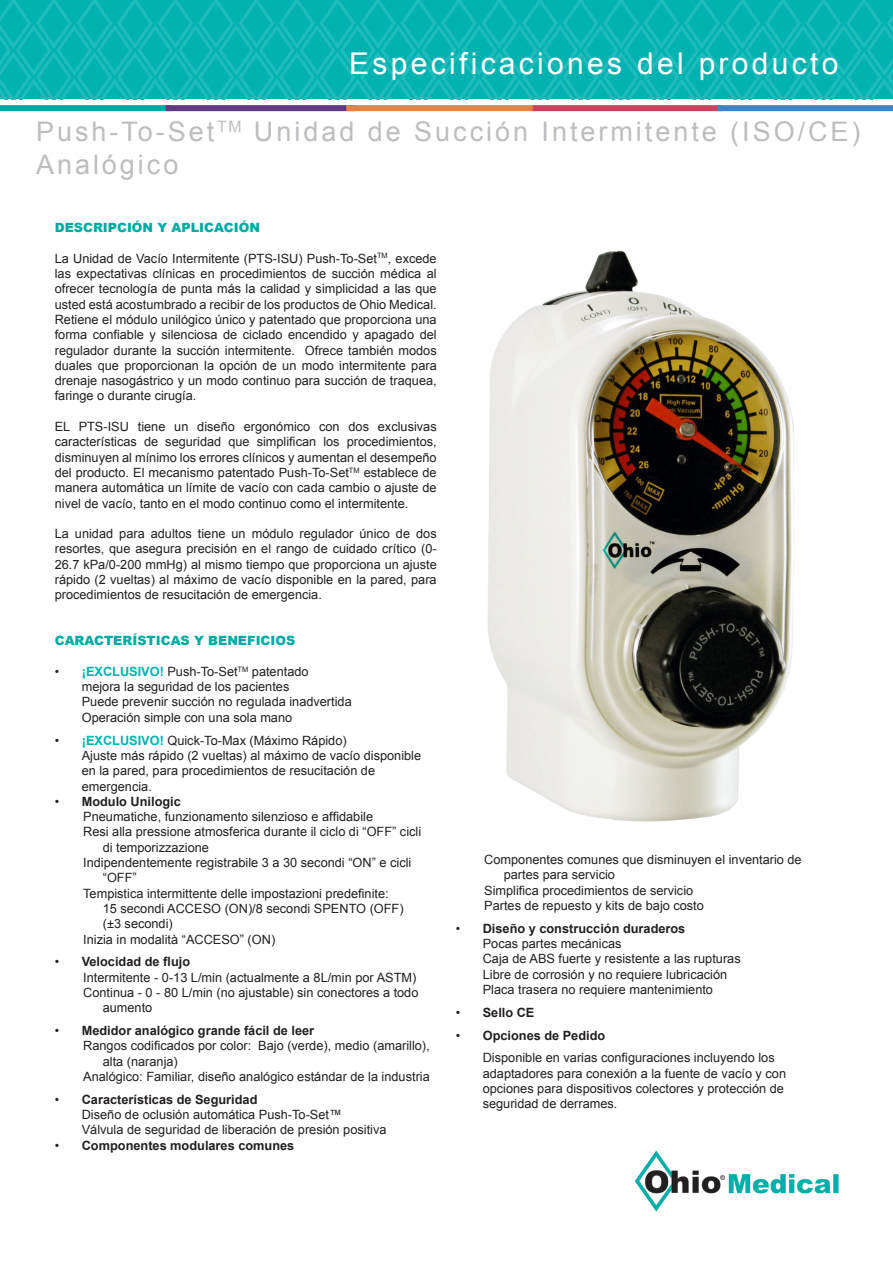
<style>
.page{position:relative;width:893px;height:1263px;background:#fff}
.page>*{position:absolute;margin:0;border:0;box-sizing:border-box;transform-origin:0 0}
.t1{font:30px "Arial";letter-spacing:.11em;color:#fff}
.t2{font:27px "Arial";letter-spacing:.11em;color:#bcbdc0}
.t3{font:12.75px/15.3px "Arial";color:#231f20}
.t4{font:700 12.75px "Arial";color:#231f20}
.t5{font:900 12.75px "Arial";color:#00aba2}
.s1{font-weight:700;color:#00b2b0}
.s2{font-weight:400}
</style>
<div class="page">
<svg style="left:0;top:0;width:893px;height:99px;background:#09b4b3"></svg>
<div style="left:0;top:105px;width:172px;height:6px;background:#00aba2"></div>
<div style="left:166px;top:105px;width:189px;height:6px;background:#633a81"></div>
<div style="left:346px;top:105px;width:189px;height:6px;background:#e08545"></div>
<div style="left:533px;top:105px;width:189px;height:6px;background:#cc415e"></div>
<div style="left:717px;top:105px;width:176px;height:6px;background:#3e85c5"></div>
<img style="left:634px;top:1150px;width:205px;height:62px">
<img style="left:488px;top:250px;width:306px;height:572px">
<h1 class="t1" style="left:349px;top:44px;width:491px">Especificaciones del producto</h1>
<p class="t2" style="left:36px;top:114px;width:826px">Push-To-Set<sup>TM</sup> Unidad de Succión Intermitente (ISO/CE)</p>
<p class="t2" style="left:36px;top:146px;width:144px">Analógico</p>
<p class="t5" style="left:55px;top:218px;width:207px">DESCRIPCIÓN Y APLICACIÓN</p>
<p class="t3" style="left:55px;top:251px;width:383px;text-align:justify">La Unidad de Vacío Intermitente (PTS-ISU) Push-To-Set<sup>TM</sup>, excede las expectativas clínicas en procedimientos de succión médica al ofrecer tecnología de punta más la calidad y simplicidad a las que usted está acostumbrado a recibir de los productos de Ohio Medical.<br>Retiene el módulo unilógico único y patentado que proporciona una forma confiable y silenciosa de ciclado encendido y apagado del regulador durante la succión intermitente. Ofrece también modos duales que proporcionan la opción de un modo intermitente para drenaje nasogástrico y un modo continuo para succión de traquea, faringe o durante cirugía.</p>
<p class="t3" style="left:55px;top:419px;width:383px;text-align:justify">EL PTS-ISU tiene un diseño ergonómico con dos exclusivas características de seguridad que simplifican los procedimientos, disminuyen al mínimo los errores clínicos y aumentan el desempeño del producto. El mecanismo patentado Push-To-Set<sup>TM</sup> establece de manera automática un límite de vacío con cada cambio o ajuste de nivel de vacío, tanto en el modo continuo como el intermitente.</p>
<p class="t3" style="left:55px;top:526px;width:383px;text-align:justify">La unidad para adultos tiene un módulo regulador único de dos resortes, que asegura precisión en el rango de cuidado crítico (0- 26.7 kPa/0-200 mmHg) al mismo tiempo que proporciona un ajuste rápido (2 vueltas) al máximo de vacío disponible en la pared, para procedimientos de resucitación de emergencia.</p>
<p class="t5" style="left:55px;top:631px;width:242px">CARACTERÍSTICAS Y BENEFICIOS</p>
<p class="t3" style="left:55px;top:664px;width:255px">• <span class="s1">¡EXCLUSIVO!</span> Push-To-Set<sup>TM</sup> patentado</p>
<p class="t3" style="left:82px;top:679px;width:209px">mejora la seguridad de los pacientes</p>
<p class="t3" style="left:82px;top:694px;width:272px">Puede prevenir succión no regulada inadvertida</p>
<p class="t3" style="left:82px;top:710px;width:212px">Operación simple con una sola mano</p>
<p class="t3" style="left:55px;top:733px;width:293px">• <span class="s1">¡EXCLUSIVO!</span> Quick-To-Max (Máximo Rápido)</p>
<p class="t3" style="left:82px;top:748px;width:341px">Ajuste más rápido (2 vueltas) al máximo de vacío disponible en la pared, para procedimientos de resucitación de emergencia.</p>
<p class="t4" style="left:55px;top:793px;width:128px"><span class="s2">•</span> Modulo Unilogic</p>
<p class="t3" style="left:83px;top:809px;width:291px">Pneumatiche, funzionamento silenzioso e affidabile</p>
<p class="t3" style="left:103px;top:824px;width:320px;text-indent:-20px">Resi alla pressione atmosferica durante il ciclo di “OFF” cicli di temporizzazione</p>
<p class="t3" style="left:103px;top:855px;width:310px;text-indent:-20px">Indipendentemente registrabile 3 a 30 secondi “ON” e cicli “OFF”</p>
<p class="t3" style="left:103px;top:886px;width:302px;text-indent:-20px">Tempistica intermittente delle impostazioni predefinite:<br>15 secondi ACCESO (ON)/8 secondi SPENTO (OFF) (±3 secondi)</p>
<p class="t3" style="left:83px;top:931px;width:193px">Inizia in modalità “ACCESO” (ON)</p>
<p class="t4" style="left:55px;top:953px;width:137px"><span class="s2">•</span> Velocidad de flujo</p>
<p class="t3" style="left:83px;top:970px;width:335px">Intermitente - 0-13 L/min (actualmente a 8L/min por ASTM)</p>
<p class="t3" style="left:103px;top:985px;width:317px;text-indent:-20px">Continua - 0 - 80 L/min (no ajustable) sin conectores a todo aumento</p>
<p class="t4" style="left:55px;top:1022px;width:261px"><span class="s2">•</span> Medidor analógico grande fácil de leer</p>
<p class="t3" style="left:103px;top:1038px;width:328px;text-indent:-20px">Rangos codificados por color: Bajo (verde), medio (amarillo), alta (naranja)</p>
<p class="t3" style="left:83px;top:1069px;width:348px">Analógico: Familiar, diseño analógico estándar de la industria</p>
<p class="t4" style="left:55px;top:1091px;width:204px"><span class="s2">•</span> Características de Seguridad</p>
<p class="t3" style="left:82px;top:1107px;width:262px">Diseño de oclusión automática Push-To-Set™</p>
<p class="t3" style="left:82px;top:1122px;width:306px">Válvula de seguridad de liberación de presión positiva</p>
<p class="t4" style="left:55px;top:1137px;width:241px"><span class="s2">•</span> Componentes modulares comunes</p>
<p class="t3" style="left:504px;top:852px;width:299px;text-indent:-20px">Componentes comunes que disminuyen el inventario de partes para servicio</p>
<p class="t3" style="left:484px;top:883px;width:211px">Simplifica procedimientos de servicio</p>
<p class="t3" style="left:484px;top:898px;width:221px">Partes de repuesto y kits de bajo costo</p>
<p class="t4" style="left:456px;top:920px;width:231px"><span class="s2">•</span> Diseño y construcción duraderos</p>
<p class="t3" style="left:483px;top:936px;width:140px">Pocas partes mecánicas</p>
<p class="t3" style="left:483px;top:951px;width:259px">Caja de ABS fuerte y resistente a las rupturas</p>
<p class="t3" style="left:483px;top:967px;width:246px">Libre de corrosión y no requiere lubricación</p>
<p class="t3" style="left:483px;top:982px;width:232px">Placa trasera no requiere mantenimiento</p>
<p class="t4" style="left:456px;top:1004px;width:80px"><span class="s2">•</span> Sello CE</p>
<p class="t4" style="left:456px;top:1027px;width:151px"><span class="s2">•</span> Opciones de Pedido</p>
<p class="t3" style="left:483px;top:1050px;width:305px">Disponible en varias configuraciones incluyendo los adaptadores para conexión a la fuente de vacío y con opciones para dispositivos colectores y protección de seguridad de derrames.</p>
</div>
